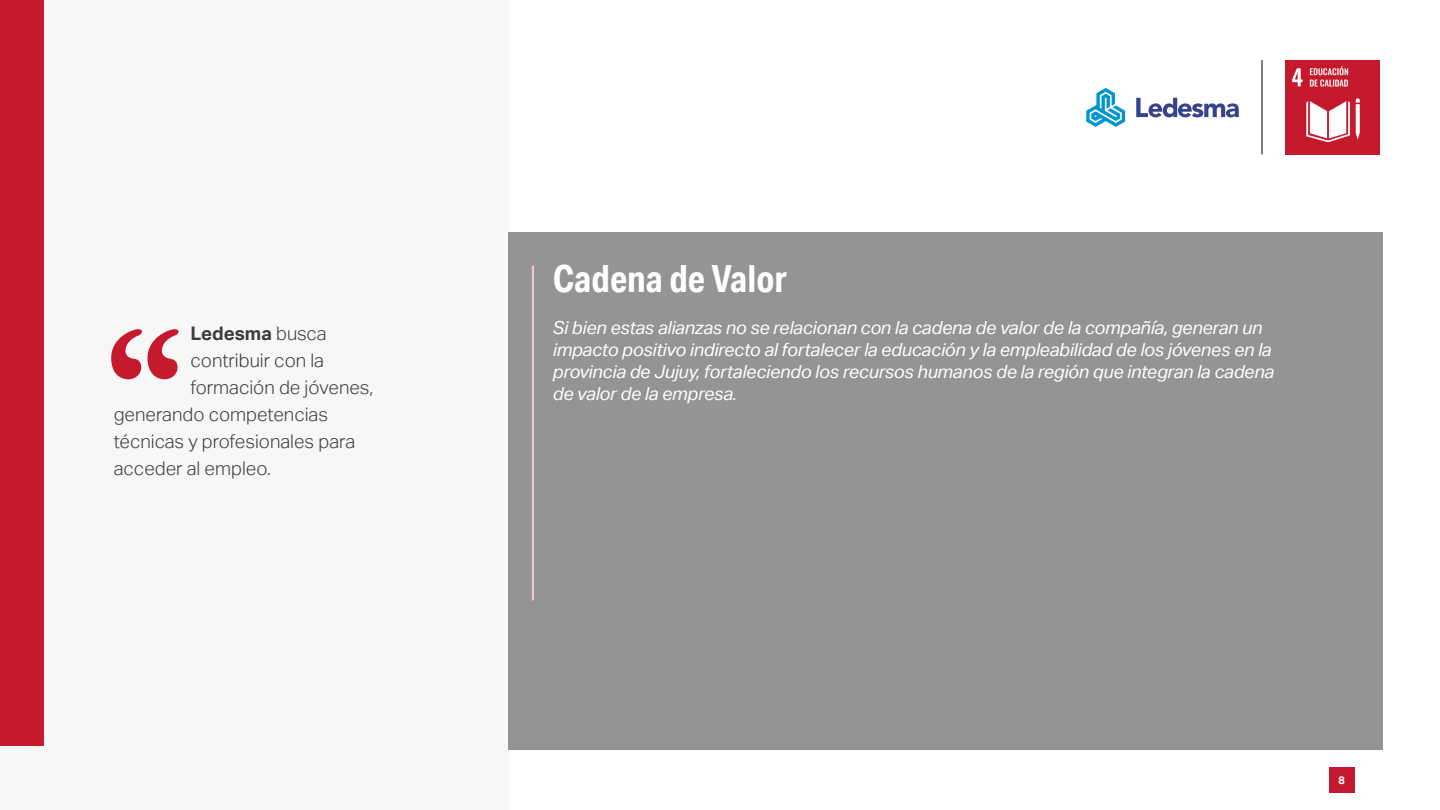
<style>
.page{position:relative;width:1440px;height:810px;background:#fff}
.page>*{position:absolute;margin:0;border:0;box-sizing:border-box;transform-origin:0 0}
.t1{font:700 37.5px "Aktiv Grotesk Cd";color:#fff}
.t2{font:300 18.75px "Aktiv Grotesk";color:#3c3c3b}
.t3{font:700 18.75px "Aktiv Grotesk";color:#3c3c3b}
.t4{font:italic 18px/21.8px "Aktiv Grotesk";letter-spacing:-.01em;color:#fff}
.t5{font:700 10.88px "Aktiv Grotesk";color:#fff}
.s1{font-weight:300}
</style>
<div class="page">
<div style="left:1329px;top:767px;width:25px;height:26px;background:#c5192d"></div>
<img style="left:1285px;top:60px;width:95px;height:95px">
<hr style="left:1262px;top:60px;width:1px;height:94px;background:#000">
<svg style="left:1086px;top:88px;width:39px;height:39px"></svg>
<svg style="left:1136px;top:98px;width:103px;height:19px"></svg>
<div style="left:0;top:0;width:508px;height:810px;background:#f7f7f7"></div>
<div style="left:0;top:0;width:44px;height:746px;background:#c5192d"></div>
<div style="left:508px;top:232px;width:874px;height:518px;background:#949494"></div>
<hr style="left:532px;top:266px;width:2px;height:334px;background:#f0c6ca">
<svg style="left:111px;top:329px;width:68px;height:50px"></svg>
<p class="t3" style="left:191px;top:323px;width:138px">Ledesma <span class="s1">busca</span></p>
<p class="t2" style="left:191px;top:350px;width:135px">contribuir con la</p>
<p class="t2" style="left:191px;top:377px;width:184px">formación de jóvenes,</p>
<p class="t2" style="left:114px;top:404px;width:216px">generando competencias</p>
<p class="t2" style="left:114px;top:431px;width:243px">técnicas y profesionales para</p>
<p class="t2" style="left:114px;top:458px;width:159px">acceder al empleo.</p>
<p class="t1" style="left:553px;top:256px;width:236px">Cadena de Valor</p>
<p class="t4" style="left:553px;top:317px;width:723px">Si bien estas alianzas no se relacionan con la cadena de valor de la compañía, generan un impacto positivo indirecto al fortalecer la educación y la empleabilidad de los jóvenes en la provincia de Jujuy, fortaleciendo los recursos humanos de la región que integran la cadena de valor de la empresa.</p>
<p class="t5" style="left:1338px;top:774px;width:8px">8</p>
</div>
